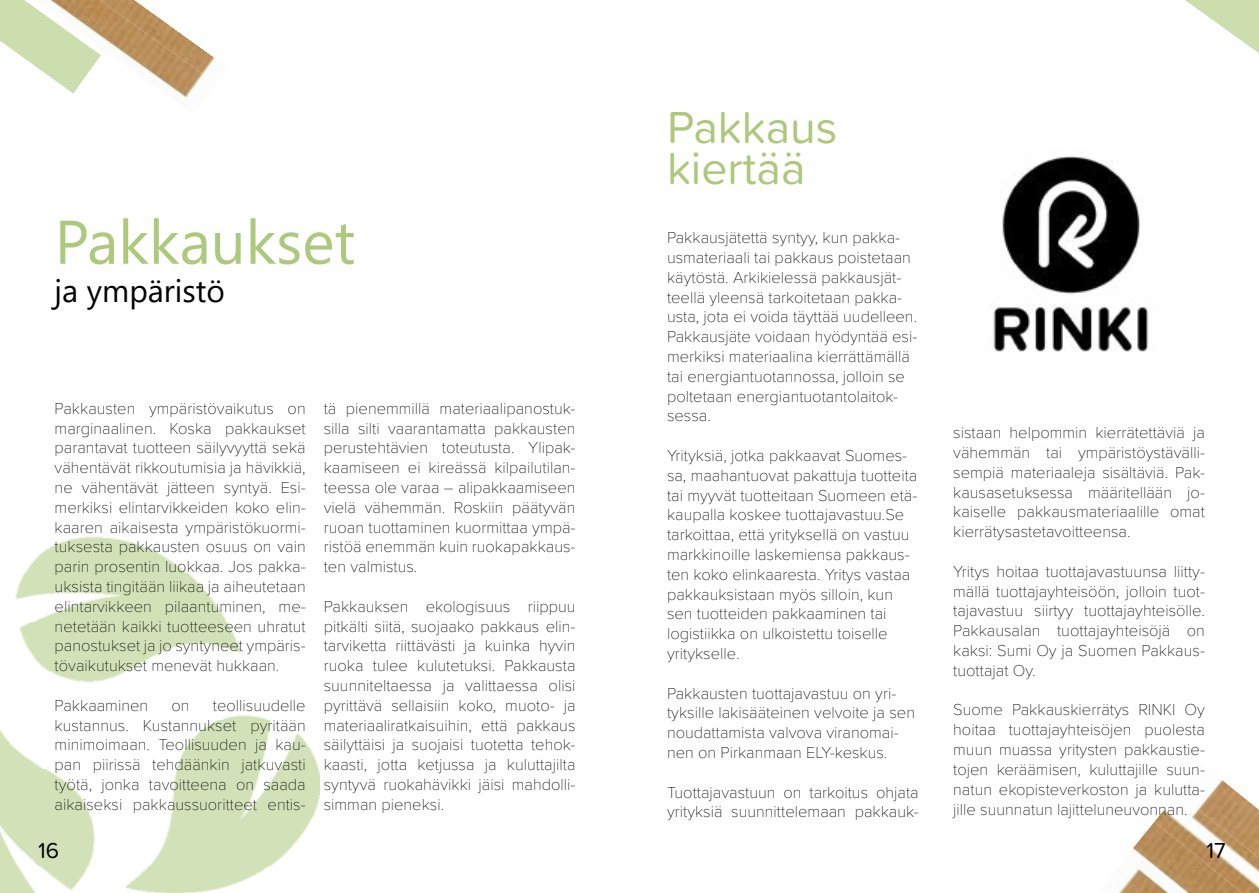
<style>
.page{position:relative;width:1259px;height:893px;background:#fff}
.page>*{position:absolute;margin:0;border:0;box-sizing:border-box;transform-origin:0 0}
.t1{font:61.5px "Segoe UI";color:#adc97e}
.t2{font:46.5px/40.5px "Proxima Soft";color:#adc87d}
.t3{font:31.5px "Segoe UI";color:#000}
.t4{font:22.5px "Proxima Soft";color:#000}
.t5{font:100 16.5px/19.8px "Proxima Soft";color:#000;text-align:justify}
</style>
<div class="page">
<img style="left:0;top:536px;width:320px;height:357px">
<img style="left:1211px;top:780px;width:27px;height:13px">
<img style="left:1154px;top:793px;width:105px;height:100px">
<img style="left:1133px;top:822px;width:109px;height:71px">
<img style="left:1117px;top:851px;width:65px;height:42px">
<img style="left:1117px;top:880px;width:6px;height:13px">
<img style="left:164px;top:84px;width:42px;height:18px">
<img style="left:101px;top:0;width:114px;height:84px">
<svg style="left:1185px;top:0;width:74px;height:53px"></svg>
<svg style="left:0;top:0;width:101px;height:94px"></svg>
<img style="left:990px;top:156px;width:159px;height:196px">
<h1 class="t1" style="left:55px;top:184px;width:302px">Pakkaukset</h1>
<h3 class="t3" style="left:55px;top:261px;width:172px">ja ympäristö</h3>
<p class="t5" style="left:55px;top:397px;width:253px">Pakkausten ympäristövaikutus on marginaalinen. Koska pakkaukset parantavat tuotteen säilyvyyttä sekä vähentävät rikkoutumisia ja hävikkiä, ne vähentävät jätteen syntyä. Esi&shy;merkiksi elintarvikkeiden koko elin&shy;kaaren aikaisesta ympäristökuormi&shy;tuksesta pakkausten osuus on vain parin prosentin luokkaa. Jos pakka&shy;uksista tingitään liikaa ja aiheutetaan elintarvikkeen pilaantuminen, me&shy;netetään kaikki tuotteeseen uhratut panostukset ja jo syntyneet ympäris&shy;tövaikutukset menevät hukkaan.</p>
<p class="t5" style="left:55px;top:694px;width:95px">Pakkaaminen</p>
<p class="t5" style="left:171px;top:694px;width:20px">on</p>
<p class="t5" style="left:55px;top:694px;width:253px;text-indent:158px">teollisuudelle kustannus. Kustannukset pyritään minimoimaan. Teollisuuden ja kau&shy;pan piirissä tehdäänkin jatkuvasti työtä, jonka tavoitteena on saada aikaiseksi pakkaussuoritteet entis-</p>
<p class="t5" style="left:324px;top:397px;width:253px">tä pienemmillä materiaalipanostuk&shy;silla silti vaarantamatta pakkausten perustehtävien toteutusta. Ylipak&shy;kaamiseen ei kireässä kilpailutilan&shy;teessa ole varaa – alipakkaamiseen vielä vähemmän. Roskiin päätyvän ruoan tuottaminen kuormittaa ympä&shy;ristöä enemmän kuin ruokapakkaus&shy;ten valmistus.</p>
<p class="t5" style="left:324px;top:595px;width:253px">Pakkauksen ekologisuus riippuu pitkälti siitä, suojaako pakkaus elin&shy;tarviketta riittävästi ja kuinka hyvin ruoka tulee kulutetuksi. Pakkausta suunniteltaessa ja valittaessa olisi pyrittävä sellaisiin koko, muoto- ja materiaaliratkaisuihin, että pakkaus säilyttäisi ja suojaisi tuotetta tehok&shy;kaasti, jotta ketjussa ja kuluttajilta syntyvä ruokahävikki jäisi mahdolli&shy;simman pieneksi.</p>
<h2 class="t2" style="left:667px;top:105px;width:172px">Pakkaus kiertää</h2>
<p class="t5" style="left:667px;top:227px;width:252px;text-align:left">Pakkausjätettä syntyy, kun pakka&shy;usmateriaali tai pakkaus poistetaan käytöstä. Arkikielessä pakkausjät&shy;teellä yleensä tarkoitetaan pakka&shy;usta, jota ei voida täyttää uudelleen.<br>Pakkausjäte voidaan hyödyntää esi&shy;merkiksi materiaalina kierrättämällä tai energiantuotannossa, jolloin se poltetaan energiantuotantolaitok&shy;sessa.</p>
<p class="t5" style="left:667px;top:444px;width:252px;text-align:left">Yrityksiä, jotka pakkaavat Suomes&shy;sa, maahantuovat pakattuja tuotteita tai myyvät tuotteitaan Suomeen etä&shy;kaupalla koskee tuottajavastuu.Se tarkoittaa, että yrityksellä on vastuu markkinoille laskemiensa pakkaus&shy;ten koko elinkaaresta. Yritys vastaa pakkauksistaan myös silloin, kun sen tuotteiden pakkaaminen tai logistiikka on ulkoistettu toiselle yritykselle.</p>
<p class="t5" style="left:667px;top:682px;width:249px;text-align:left">Pakkausten tuottajavastuu on yri&shy;tyksille lakisääteinen velvoite ja sen noudattamista valvova viranomai&shy;nen on Pirkanmaan ELY-keskus.</p>
<p class="t5" style="left:667px;top:781px;width:253px">Tuottajavastuun on tarkoitus ohjata yrityksiä suunnittelemaan pakkauk-</p>
<p class="t5" style="left:953px;top:422px;width:253px">sistaan helpommin kierrätettäviä ja vähemmän tai ympäristöystävälli&shy;sempiä materiaaleja sisältäviä. Pak&shy;kausasetuksessa määritellään jo&shy;kaiselle pakkausmateriaalille omat kierrätysastetavoitteensa.</p>
<p class="t5" style="left:953px;top:560px;width:253px">Yritys hoitaa tuottajavastuunsa liitty&shy;mällä tuottajayhteisöön, jolloin tuot&shy;tajavastuu siirtyy tuottajayhteisölle.<br>Pakkausalan tuottajayhteisöjä on kaksi: Sumi Oy ja Suomen Pakkaus&shy;tuottajat Oy.</p>
<p class="t5" style="left:953px;top:699px;width:253px">Suome Pakkauskierrätys RINKI Oy hoitaa tuottajayhteisöjen puolesta muun muassa yritysten pakkaustie&shy;tojen keräämisen, kuluttajille suun&shy;natun ekopisteverkoston ja kulutta&shy;jille suunnatun lajitteluneuvonnan.</p>
<h3 class="t4" style="left:38px;top:833px;width:22px">16</h3>
<h3 class="t4" style="left:1206px;top:833px;width:21px">17</h3>
</div>
